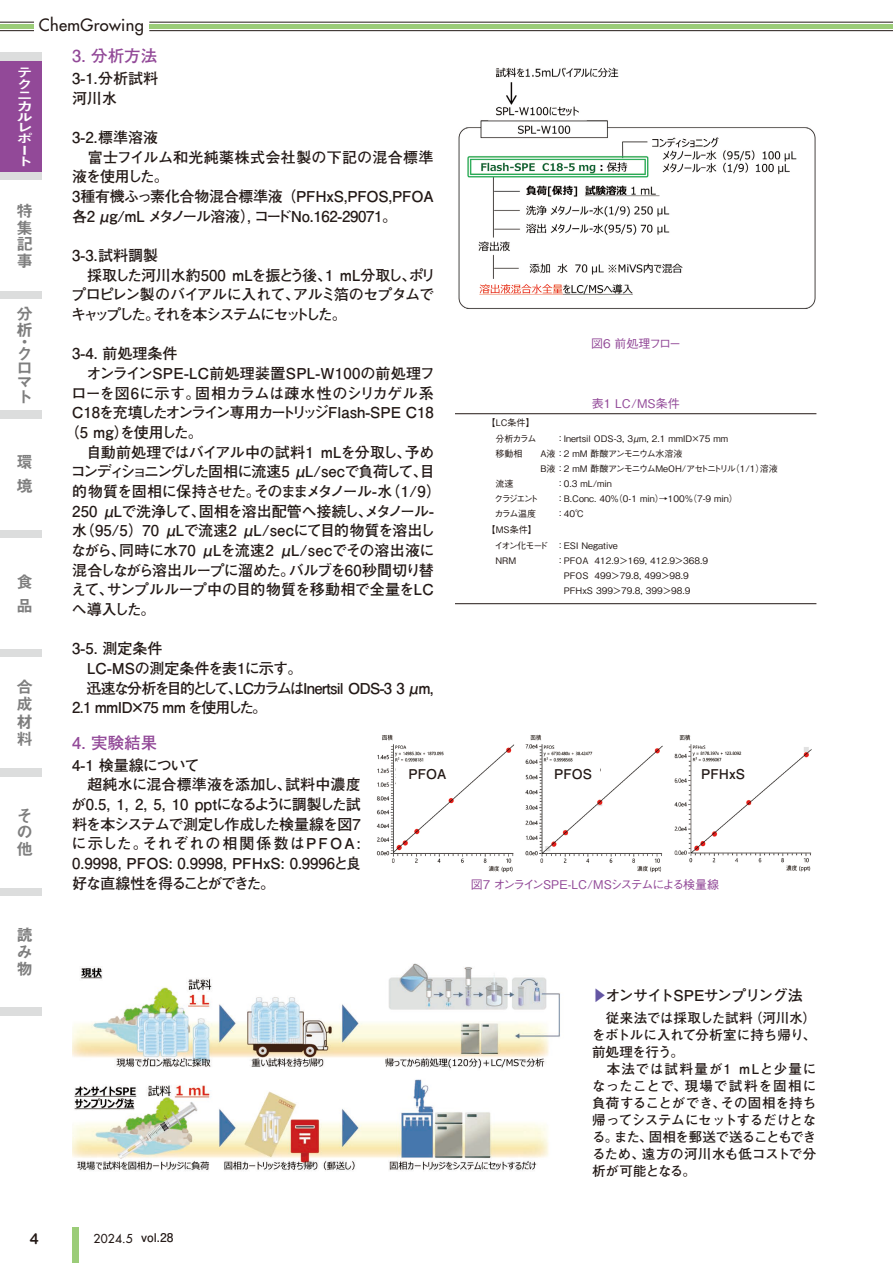
<style>
.page{position:relative;width:893px;height:1263px;background:#fff}
.page>*{position:absolute;margin:0;border:0;box-sizing:border-box;transform-origin:0 0}
.t1{font:16.5px/16.5px "Midashi Go Pro MB31";color:#7e7e7e;text-align:justify}
.t2{font:700 16.5px "Futo Go B101 Pro";color:#924998}
.t3{font:500 16.5px "Futura Std";letter-spacing:.02em;color:#231916}
.t4{font:700 15px/19.6px "Futo Go B101 Pro";letter-spacing:-.035em;color:#231916}
.t5{font:700 15px/19.6px "Futo Go B101 Pro";letter-spacing:-.075em;color:#231916}
.t6{font:700 15px/19.6px "Futo Go B101 Pro";color:#231916}
.t7{font:700 15px "Futo Go B101 Pro";letter-spacing:.02em;color:#231916}
.t8{font:700 15px "Futo Go B101 Pro";letter-spacing:-.105em;color:#231916}
.t9{font:700 15px "Futo Go B101 Pro";letter-spacing:-.065em;color:#231916}
.t10{font:700 15px "Futo Go B101 Pro";letter-spacing:.005em;color:#231916}
.t11{font:700 15px "Futo Go B101 Pro";letter-spacing:-.06em;color:#231916}
.t12{font:15px "Arial Rounded MT Bold";color:#231916}
.t13{font:700 13.5px/17px "Futo Go B101 Pro";color:#231916}
.t14{font:12.3px/10.9px "Midashi Go Pro MB31";color:#fff;scale:1.33 1}
.t15{font:500 12px "Gothic BBB Pro";letter-spacing:-.1em;color:#924998}
.t16{font:500 12px "Futura Std";color:#231916}
.t17{font:500 12px "Gothic BBB Pro";letter-spacing:-.06em;color:#924998}
.t18{font:500 9px/14.9px "Gothic BBB Pro";color:#231916}
.s1{font-family:"Futo Go B101 Pro";font-weight:700}
.s2{color:#6456a3}
</style>
<div class="page">
<div style="left:0;top:24px;width:34px;height:5px;background:#9bcc78"></div>
<hr style="left:0;top:22px;width:34px;height:1px;background:#231916">
<hr style="left:0;top:30px;width:34px;height:1px;background:#231916">
<div style="left:149px;top:24px;width:744px;height:5px;background:#9bcc78"></div>
<hr style="left:149px;top:22px;width:744px;height:1px;background:#231916">
<hr style="left:149px;top:30px;width:744px;height:1px;background:#231916">
<div style="left:72px;top:1227px;width:7px;height:36px;background:#9bcc78"></div>
<div style="left:0;top:52px;width:41px;height:964px;background:#dcdddd"></div>
<div style="left:0;top:538px;width:41px;height:111px;background:#fff"></div>
<div style="left:0;top:419px;width:41px;height:110px;background:#fff"></div>
<div style="left:0;top:180px;width:41px;height:111px;background:#fff"></div>
<div style="left:0;top:657px;width:41px;height:111px;background:#fff"></div>
<div style="left:0;top:777px;width:41px;height:110px;background:#fff"></div>
<div style="left:0;top:896px;width:41px;height:111px;background:#fff"></div>
<div style="left:0;top:299px;width:41px;height:111px;background:#fff"></div>
<img style="left:458px;top:67px;width:358px;height:242px">
<img style="left:376px;top:734px;width:436px;height:139px">
<img style="left:72px;top:963px;width:488px;height:208px">
<hr style="left:455px;top:413px;width:361px;height:1px;background:#231916">
<hr style="left:455px;top:603px;width:361px;height:1px;background:#231916">
<div style="left:0;top:61px;width:41px;height:111px;background:#924998"></div>
<p class="t3" style="left:39px;top:15px;width:106px">ChemGrowing</p>
<p class="t14" style="left:17px;top:65px;width:12px;line-height:12px">テク</p>
<p class="t14" style="left:17px;top:88px;width:13px">ニカルレポート</p>
<p class="t1" style="left:17px;top:201px;width:17px">特集記事</p>
<p class="t1" style="left:17px;top:303px;width:17px">分析</p>
<p class="t1" style="left:17px;top:332px;width:12px">・</p>
<p class="t1" style="left:17px;top:344px;width:16px;line-height:14.4px">クロマト</p>
<p class="t1" style="left:17px;top:448px;width:17px;line-height:23.7px">環境</p>
<p class="t1" style="left:17px;top:568px;width:17px;line-height:23.7px">食品</p>
<p class="t1" style="left:17px;top:676px;width:18px;line-height:17.2px">合成材料</p>
<p class="t1" style="left:17px;top:805px;width:18px;text-align:left">その他</p>
<p class="t1" style="left:17px;top:924px;width:17px">読み物</p>
<p class="t12" style="left:30px;top:1230px;width:10px">4</p>
<p class="t2" style="left:72px;top:43px;width:86px">3. 分析方法</p>
<p class="t4" style="left:72px;top:66px;width:87px">3-1．分析試料河川水</p>
<p class="t4" style="left:72px;top:125px;width:363px">3-2．標準溶液<br>　富士フイルム和光純薬株式会社製の下記の混合標準液を使用した。<br>3種有機ふっ素化合物混合標準液 （PFHxS,PFOS,PFOA各2 μg/mL メタノール溶液）, コードNo.162-29071。</p>
<p class="t5" style="left:71px;top:243px;width:366px">3-3．試料調製<br>　採取した河川水約500 mLを振とう後、1 mL分取し、ポリプロピレン製のバイアルに入れて、アルミ箔のセプタムでキャップした。それを本システムにセットした。</p>
<p class="t4" style="left:72px;top:342px;width:107px">3-4. 前処理条件</p>
<p class="t7" style="left:72px;top:361px;width:364px">　オンラインSPE-LC前処理装置SPL-W100の前処理フ</p>
<p class="t10" style="left:71px;top:381px;width:364px">ローを図6に示す。固相カラムは疎水性のシリカゲル系</p>
<p class="t5" style="left:72px;top:401px;width:363px">C18を充填したオンライン専用カートリッジFlash-SPE C18</p>
<p class="t4" style="left:64px;top:420px;width:140px">（5 mg）を使用した。</p>
<p class="t4" style="left:72px;top:440px;width:364px">　自動前処理ではバイアル中の試料1 mLを分取し、予め</p>
<p class="t8" style="left:71px;top:460px;width:365px">コンディショニングした固相に流速5 μL/secで負荷して、目</p>
<p class="t5" style="left:72px;top:479px;width:371px">的物質を固相に保持させた。そのままメタノール-水（1/9）</p>
<p class="t4" style="left:72px;top:499px;width:363px">250 μLで洗浄して、固相を溶出配管へ接続し、メタノール-</p>
<p class="t4" style="left:72px;top:519px;width:365px">水（95/5）70 μLで流速2 μL/secにて目的物質を溶出し</p>
<p class="t4" style="left:71px;top:538px;width:365px">ながら、同時に水70 μLを流速2 μL/secでその溶出液に</p>
<p class="t9" style="left:72px;top:558px;width:363px">混合しながら溶出ループに溜めた。バルブを60秒間切り替</p>
<p class="t4" style="left:71px;top:578px;width:364px">えて、サンプルループ中の目的物質を移動相で全量をLC</p>
<p class="t4" style="left:72px;top:597px;width:85px">へ導入した。</p>
<p class="t4" style="left:72px;top:637px;width:363px">3-5. 測定条件<br>　LC-MSの測定条件を表1に示す。<br>　迅速な分析を目的として、LCカラムはInertsil ODS-3 3 μm,<br>2.1 mmID×75 mm を使用した。</p>
<p class="t2" style="left:72px;top:730px;width:86px">4. 実験結果</p>
<p class="t6" style="left:71px;top:753px;width:291px">4-1 検量線について<br>　超純水に混合標準液を添加し、試料中濃度が0.5, 1, 2, 5, 10 pptになるように調製した試料を本システムで測定し作成した検量線を図7に示した。それぞれの相関係数はPFOA:<br>0.9998, PFOS: 0.9998, PFHxS: 0.9996と良好な直線性を得ることができた。</p>
<p class="t17" style="left:591px;top:334px;width:92px">図6 前処理フロー</p>
<p class="t15" style="left:592px;top:393px;width:89px">表１ LC/MS条件</p>
<p class="t18" style="left:487px;top:414px;width:51px;line-height:16.2px;text-align:right">【LC条件】分析カラム</p>
<p class="t18" style="left:495px;top:430px;width:284px;text-indent:60px">：Inertsil ODS-3, 3μm, 2.1 mmID×75 mm<br>移動相　　A液：2 mM 酢酸アンモニウム水溶液<br>　　　　　B液：2 mM 酢酸アンモニウムMeOH/アセトニトリル（1/1）溶液流速</p>
<p class="t18" style="left:556px;top:475px;width:58px">：0.3 mL/min</p>
<p class="t18" style="left:494px;top:490px;width:46px">クラジエント</p>
<p class="t18" style="left:556px;top:490px;width:184px">：B.Conc. 40％（0-1 min）→100％（7-9 min）</p>
<p class="t18" style="left:494px;top:505px;width:43px">カラム温度</p>
<p class="t18" style="left:556px;top:505px;width:30px">：40℃</p>
<p class="t18" style="left:494px;top:520px;width:125px;line-height:16.2px;text-indent:-8px">【MS条件】<br>イオン化モード ：ESI Negative</p>
<p class="t18" style="left:495px;top:552px;width:22px">NRM</p>
<p class="t18" style="left:564px;top:552px;width:146px;text-indent:-8px">：PFOA 412.9＞169, 412.9＞368.9<br>PFOS 499＞79.8, 499＞98.9<br>PFHxS 399＞79.8, 399＞98.9</p>
<p class="t13" style="left:408px;top:764px;width:40px">PFOA</p>
<p class="t13" style="left:554px;top:764px;width:40px">PFOS</p>
<p class="t13" style="left:701px;top:764px;width:45px">PFHxS</p>
<p class="t15" style="left:471px;top:875px;width:250px">図7 オンラインSPE-LC/MSシステムによる検量線</p>
<p class="t16" style="left:94px;top:1231px;width:81px">2024.5 <span class="s1">vol.28</span></p>
<p class="t11" style="left:592px;top:983px;width:212px"><span class="s2">▶</span>オンサイトSPEサンプリング法</p>
<p class="t13" style="left:592px;top:1008px;width:226px">　従来法では採取した試料（河川水）をボトルに入れて分析室に持ち帰り、前処理を行う。<br>　本法では試料量が1 mLと少量になったことで、現場で試料を固相に負荷することができ、その固相を持ち帰ってシステムにセットするだけとなる。また、固相を郵送で送ることもできるため、遠方の河川水も低コストで分析が可能となる。</p>
</div>
